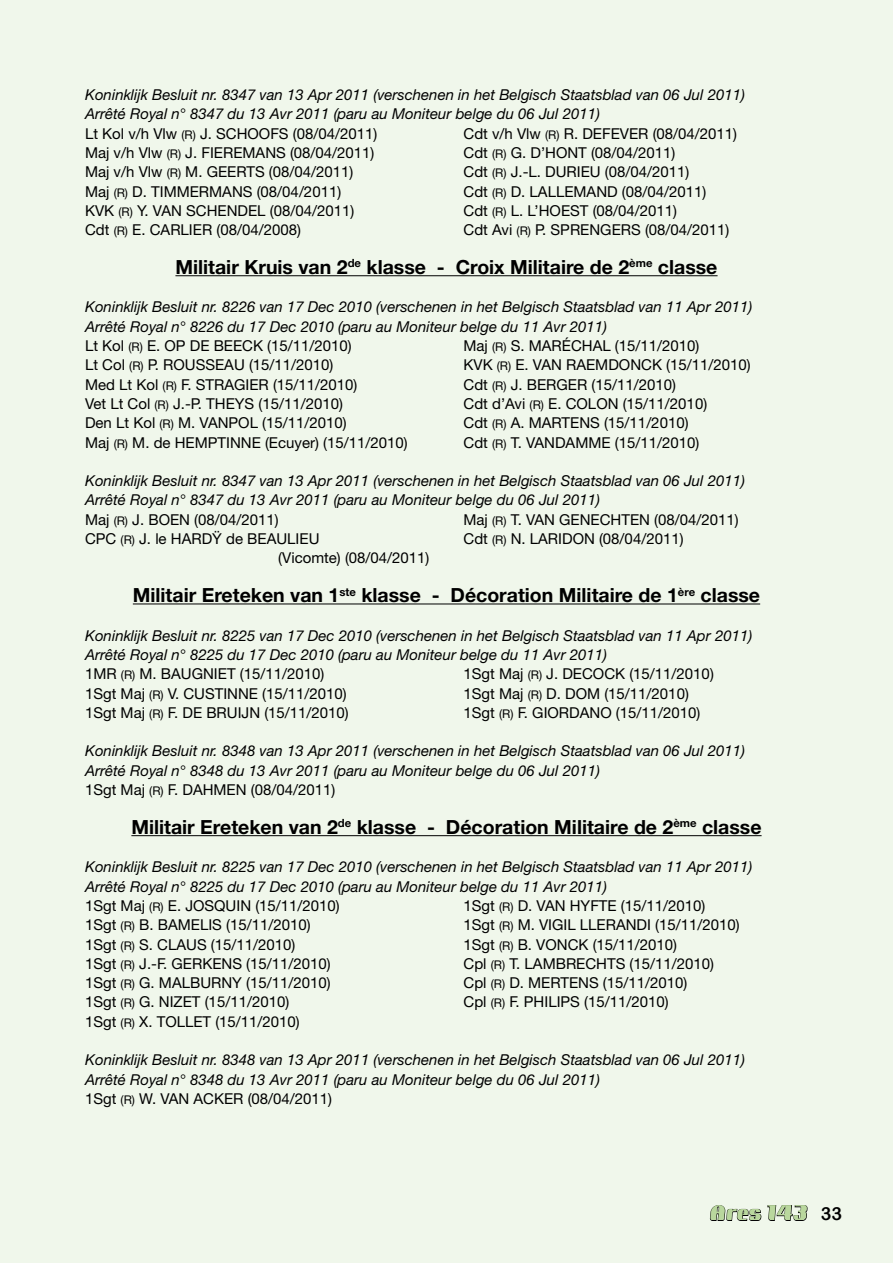
<style>
.page{position:relative;width:893px;height:1263px;background:#f0f7eb}
.page>*{position:absolute;margin:0;border:0;box-sizing:border-box;transform-origin:0 0}
.t1{font:700 19.5px "Helvetica Neue LT Std";color:#000}
.t2{font:800 18px "Camellia";color:#b9d79d}
.t3{font:15px "Helvetica Neue LT Std";color:#000}
.t4{font:italic 15px/19.4px "Helvetica Neue LT Std";color:#000}
.s1{font-style:normal}
.s2{font-style:normal;font-size:12px}
.s3{font-size:12px}
.s4{font-family:"Arial Rounded MT Bold";font-weight:400;color:#000}
</style>
<div class="page">
<svg style="left:709px;top:1205px;width:99px;height:16px"></svg>
<hr style="left:175px;top:275px;width:543px;height:1px;background:#000">
<hr style="left:133px;top:603px;width:627px;height:1px;background:#000">
<hr style="left:131px;top:835px;width:631px;height:1px;background:#000">
<p class="t4" style="left:85px;top:85px;width:661px">Koninklijk Besluit nr. 8347 van 13 Apr 2011 (verschenen in het Belgisch Staatsblad van 06 Jul 2011)<br>Arrêté Royal n° 8347 du 13 Avr 2011 (paru au Moniteur belge du 06 Jul 2011)<br><span class="s1">Lt Kol v/h Vlw</span> <span class="s2">(R)</span> <span class="s1">J. SCHOOFS (08/04/2011)</span></p>
<p class="t3" style="left:463px;top:124px;width:275px">Cdt v/h Vlw <span class="s3">(R)</span> R. DEFEVER (08/04/2011)</p>
<p class="t3" style="left:85px;top:144px;width:291px">Maj v/h Vlw <span class="s3">(R)</span> J. FIEREMANS (08/04/2011)</p>
<p class="t3" style="left:463px;top:144px;width:214px">Cdt <span class="s3">(R)</span> G. D’HONT (08/04/2011)</p>
<p class="t3" style="left:85px;top:163px;width:270px">Maj v/h Vlw <span class="s3">(R)</span> M. GEERTS (08/04/2011)</p>
<p class="t3" style="left:463px;top:163px;width:227px">Cdt <span class="s3">(R)</span> J.-L. DURIEU (08/04/2011)</p>
<p class="t3" style="left:85px;top:182px;width:258px">Maj <span class="s3">(R)</span> D. TIMMERMANS (08/04/2011)</p>
<p class="t3" style="left:463px;top:182px;width:244px">Cdt <span class="s3">(R)</span> D. LALLEMAND (08/04/2011)</p>
<p class="t3" style="left:85px;top:202px;width:271px">KVK <span class="s3">(R)</span> Y. VAN SCHENDEL (08/04/2011)</p>
<p class="t3" style="left:463px;top:202px;width:215px">Cdt <span class="s3">(R)</span> L. L’HOEST (08/04/2011)</p>
<p class="t3" style="left:85px;top:221px;width:217px">Cdt <span class="s3">(R)</span> E. CARLIER (08/04/2008)</p>
<p class="t3" style="left:463px;top:221px;width:267px">Cdt Avi <span class="s3">(R)</span> P. SPRENGERS (08/04/2011)</p>
<h1 class="t1" style="left:175px;top:255px;width:543px">Militair Kruis van 2<sup>de</sup> klasse - Croix Militaire de 2<sup>ème</sup> classe</h1>
<p class="t4" style="left:85px;top:297px;width:669px">Koninklijk Besluit nr. 8226 van 17 Dec 2010 (verschenen in het Belgisch Staatsblad van 11 Apr 2011)<br>Arrêté Royal n° 8226 du 17 Dec 2010 (paru au Moniteur belge du 11 Avr 2011)<br><span class="s1">Lt Kol</span> <span class="s2">(R)</span> <span class="s1">E. OP DE BEECK (15/11/2010)</span></p>
<p class="t3" style="left:463px;top:337px;width:237px">Maj <span class="s3">(R)</span> S. MARÉCHAL (15/11/2010)</p>
<p class="t3" style="left:85px;top:356px;width:250px">Lt Col <span class="s3">(R)</span> P. ROUSSEAU (15/11/2010)</p>
<p class="t3" style="left:463px;top:356px;width:289px">KVK <span class="s3">(R)</span> E. VAN RAEMDONCK (15/11/2010)</p>
<p class="t3" style="left:85px;top:375px;width:274px">Med Lt Kol <span class="s3">(R)</span> F. STRAGIER (15/11/2010)</p>
<p class="t3" style="left:463px;top:375px;width:214px">Cdt <span class="s3">(R)</span> J. BERGER (15/11/2010)</p>
<p class="t3" style="left:85px;top:395px;width:259px">Vet Lt Col <span class="s3">(R)</span> J.-P. THEYS (15/11/2010)</p>
<p class="t3" style="left:463px;top:395px;width:245px">Cdt d’Avi <span class="s3">(R)</span> E. COLON (15/11/2010)</p>
<p class="t3" style="left:85px;top:414px;width:263px">Den Lt Kol <span class="s3">(R)</span> M. VANPOL (15/11/2010)</p>
<p class="t3" style="left:463px;top:414px;width:227px">Cdt <span class="s3">(R)</span> A. MARTENS (15/11/2010)</p>
<p class="t3" style="left:85px;top:433px;width:324px">Maj <span class="s3">(R)</span> M. de HEMPTINNE (Ecuyer) (15/11/2010)</p>
<p class="t3" style="left:463px;top:433px;width:237px">Cdt <span class="s3">(R)</span> T. VANDAMME (15/11/2010)</p>
<p class="t4" style="left:85px;top:471px;width:661px">Koninklijk Besluit nr. 8347 van 13 Apr 2011 (verschenen in het Belgisch Staatsblad van 06 Jul 2011)<br>Arrêté Royal n° 8347 du 13 Avr 2011 (paru au Moniteur belge du 06 Jul 2011)<br><span class="s1">Maj</span> <span class="s2">(R)</span> <span class="s1">J. BOEN (08/04/2011)</span></p>
<p class="t3" style="left:463px;top:510px;width:277px">Maj <span class="s3">(R)</span> T. VAN GENECHTEN (08/04/2011)</p>
<p class="t3" style="left:85px;top:530px;width:236px">CPC <span class="s3">(R)</span> J. le HARDŸ de BEAULIEU</p>
<p class="t3" style="left:463px;top:530px;width:222px">Cdt <span class="s3">(R)</span> N. LARIDON (08/04/2011)</p>
<p class="t3" style="left:278px;top:549px;width:153px">(Vicomte) (08/04/2011)</p>
<h1 class="t1" style="left:133px;top:583px;width:629px">Militair Ereteken van 1<sup>ste</sup> klasse - Décoration Militaire de 1<sup>ère</sup> classe</h1>
<p class="t4" style="left:85px;top:625px;width:669px">Koninklijk Besluit nr. 8225 van 17 Dec 2010 (verschenen in het Belgisch Staatsblad van 11 Apr 2011)<br>Arrêté Royal n° 8225 du 17 Dec 2010 (paru au Moniteur belge du 11 Avr 2011)<br><span class="s1">1MR</span> <span class="s2">(R)</span> <span class="s1">M. BAUGNIET (15/11/2010)</span></p>
<p class="t3" style="left:463px;top:665px;width:252px">1Sgt Maj <span class="s3">(R)</span> J. DECOCK (15/11/2010)</p>
<p class="t3" style="left:85px;top:684px;width:263px">1Sgt Maj <span class="s3">(R)</span> V. CUSTINNE (15/11/2010)</p>
<p class="t3" style="left:463px;top:684px;width:227px">1Sgt Maj <span class="s3">(R)</span> D. DOM (15/11/2010)</p>
<p class="t3" style="left:85px;top:703px;width:265px">1Sgt Maj <span class="s3">(R)</span> F. DE BRUIJN (15/11/2010)</p>
<p class="t3" style="left:463px;top:703px;width:238px">1Sgt <span class="s3">(R)</span> F. GIORDANO (15/11/2010)</p>
<p class="t4" style="left:85px;top:741px;width:661px">Koninklijk Besluit nr. 8348 van 13 Apr 2011 (verschenen in het Belgisch Staatsblad van 06 Jul 2011)<br>Arrêté Royal n° 8348 du 13 Avr 2011 (paru au Moniteur belge du 06 Jul 2011)<br><span class="s1">1Sgt Maj</span> <span class="s2">(R)</span> <span class="s1">F. DAHMEN (08/04/2011)</span></p>
<h1 class="t1" style="left:131px;top:815px;width:632px">Militair Ereteken van 2<sup>de</sup> klasse - Décoration Militaire de 2<sup>ème</sup> classe</h1>
<p class="t4" style="left:85px;top:857px;width:669px">Koninklijk Besluit nr. 8225 van 17 Dec 2010 (verschenen in het Belgisch Staatsblad van 11 Apr 2011)<br>Arrêté Royal n° 8225 du 17 Dec 2010 (paru au Moniteur belge du 11 Avr 2011)<br><span class="s1">1Sgt Maj</span> <span class="s2">(R)</span> <span class="s1">E. JOSQUIN (15/11/2010)</span></p>
<p class="t3" style="left:463px;top:897px;width:243px">1Sgt <span class="s3">(R)</span> D. VAN HYFTE (15/11/2010)</p>
<p class="t3" style="left:85px;top:916px;width:227px">1Sgt <span class="s3">(R)</span> B. BAMELIS (15/11/2010)</p>
<p class="t3" style="left:463px;top:916px;width:278px">1Sgt <span class="s3">(R)</span> M. VIGIL LLERANDI (15/11/2010)</p>
<p class="t3" style="left:85px;top:935px;width:212px">1Sgt <span class="s3">(R)</span> S. CLAUS (15/11/2010)</p>
<p class="t3" style="left:463px;top:935px;width:215px">1Sgt <span class="s3">(R)</span> B. VONCK (15/11/2010)</p>
<p class="t3" style="left:85px;top:954px;width:247px">1Sgt <span class="s3">(R)</span> J.-F. GERKENS (15/11/2010)</p>
<p class="t3" style="left:463px;top:954px;width:252px">Cpl <span class="s3">(R)</span> T. LAMBRECHTS (15/11/2010)</p>
<p class="t3" style="left:85px;top:974px;width:247px">1Sgt <span class="s3">(R)</span> G. MALBURNY (15/11/2010)</p>
<p class="t3" style="left:463px;top:974px;width:225px">Cpl <span class="s3">(R)</span> D. MERTENS (15/11/2010)</p>
<p class="t3" style="left:85px;top:993px;width:206px">1Sgt <span class="s3">(R)</span> G. NIZET (15/11/2010)</p>
<p class="t3" style="left:463px;top:993px;width:207px">Cpl <span class="s3">(R)</span> F. PHILIPS (15/11/2010)</p>
<p class="t3" style="left:85px;top:1012px;width:216px">1Sgt <span class="s3">(R)</span> X. TOLLET (15/11/2010)</p>
<p class="t4" style="left:85px;top:1050px;width:661px">Koninklijk Besluit nr. 8348 van 13 Apr 2011 (verschenen in het Belgisch Staatsblad van 06 Jul 2011)<br>Arrêté Royal n° 8348 du 13 Avr 2011 (paru au Moniteur belge du 06 Jul 2011)<br><span class="s1">1Sgt</span> <span class="s2">(R)</span> <span class="s1">W. VAN ACKER (08/04/2011)</span></p>
<p class="t2" style="left:709px;top:1204px;width:134px">Ares 143 <span class="s4">33</span></p>
</div>
